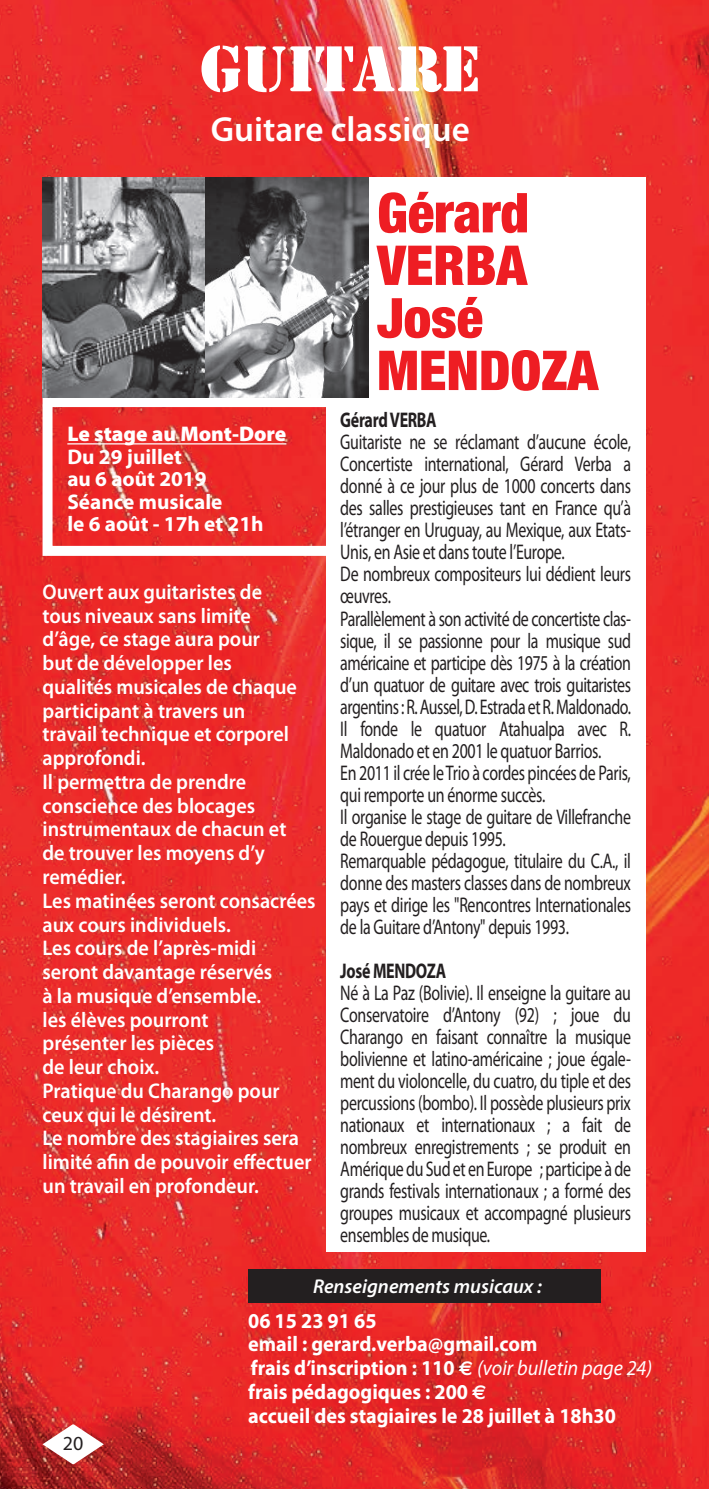
<style>
.page{position:relative;width:709px;height:1489px;background:#fff}
.page>*{position:absolute;margin:0;border:0;box-sizing:border-box;transform-origin:0 0}
.t1{font:60px "Stencil";color:#fff}
.t2{font:900 condensed 55px/52.5px "Helvetica Neue";color:#ee1d23}
.t3{font:600 35px "Myriad Pro";color:#fff}
.t4{font:21.25px/22px "Myriad Pro";letter-spacing:-.02em;color:#231f20;scale:.75 1}
.t5{font:600 21.25px/23.8px "Myriad Pro";color:#fff;scale:.95 1}
.t6{font:700 21.25px/23.8px "Myriad Pro";color:#fff;scale:.95 1}
.t7{font:700 21.25px/22.5px "Myriad Pro";color:#fff}
.t8{font:700 21.25px "Myriad Pro";letter-spacing:-.02em;color:#231f20;scale:.75 1}
.t9{font:900 21.25px "Myriad Pro";color:#fff}
.t10{font:italic 600 20px "Myriad Pro";color:#fff}
.t11{font:20px "Myriad Pro";color:#231f20}
.s1{font-family:"Euro Sans";font-size:20px}
.s2{font-weight:400;font-style:italic}
</style>
<div class="page">
<img style="left:0;top:0;width:709px;height:1488px">
<svg style="left:43px;top:1424px;width:61px;height:39px"></svg>
<div style="left:248px;top:1269px;width:353px;height:33px;background:#231f20"></div>
<div style="left:43px;top:397px;width:297px;height:159px;border:10px solid #fff"></div>
<div style="left:326px;top:177px;width:319px;height:1074px;background:#fff"></div>
<img style="left:43px;top:177px;width:163px;height:220px">
<svg style="left:206px;top:177px;width:163px;height:220px"></svg>
<hr style="left:67px;top:443px;width:219px;height:1px;background:#fff">
<h1 class="t1" style="left:200px;top:30px;width:282px">GUITARE</h1>
<h3 class="t3" style="left:211px;top:107px;width:260px">Guitare classique</h3>
<p class="t9" style="left:67px;top:420px;width:220px">Le stage au Mont-Dore</p>
<p class="t7" style="left:67px;top:445px;width:198px">Du 29 juillet<br>au 6 août 2019<br>Séance musicale<br>le 6 août - 17h et 21h</p>
<p class="t5" style="left:43px;top:579px;width:289px">Ouvert aux guitaristes de<br>tous niveaux sans limite<br>d’âge, ce stage aura pour<br>but de développer les<br>qualités musicales de chaque participant à travers un<br>travail technique et corporel approfondi.<br>Il permettra de prendre conscience des blocages instrumentaux de chacun et<br>de trouver les moyens d’y remédier.<br>Les matinées seront consacrées aux cours individuels.<br>Les cours de l’après-midi seront davantage réservés<br>à la musique d’ensemble.<br>les élèves pourront<br>présenter les pièces<br>de leur choix.<br>Pratique du Charango pour ceux qui le désirent.<br>Le nombre des stagiaires sera limité afin de pouvoir effectuer un travail en profondeur.</p>
<h2 class="t2" style="left:377px;top:186px;width:222px">Gérard<br>VERBA<br>José<br>MENDOZA</h2>
<p class="t8" style="left:340px;top:406px;width:130px">Gérard VERBA</p>
<p class="t4" style="left:340px;top:431px;width:389px">Guitariste ne se réclamant d’aucune école, Concertiste international, Gérard Verba a donné à ce jour plus de 1000 concerts dans des salles prestigieuses tant en France qu’à l’étranger en Uruguay, au Mexique, aux Etats-Unis, en Asie et dans toute l’Europe.<br>De nombreux compositeurs lui dédient leurs œuvres.<br>Parallèlement à son activité de concertiste clas&shy;sique, il se passionne pour la musique sud américaine et participe dès 1975 à la création d’un quatuor de guitare avec trois guitaristes argentins : R. Aussel, D. Estrada et R. Maldonado.<br>Il fonde le quatuor Atahualpa avec R.<br>Maldonado et en 2001 le quatuor Barrios.<br>En 2011 il crée le Trio à cordes pincées de Paris, qui remporte un énorme succès.<br>Il organise le stage de guitare de Villefranche de Rouergue depuis 1995.<br>Remarquable pédagogue, titulaire du C.A., il donne des masters classes dans de nombreux pays et dirige les "Rencontres Internationales de la Guitare d’Antony" depuis 1993.</p>
<p class="t8" style="left:340px;top:956px;width:143px">José MENDOZA</p>
<p class="t4" style="left:340px;top:981px;width:389px;text-align:justify">Né à La Paz (Bolivie). Il enseigne la guitare au Conservatoire d’Antony (92) ; joue du Charango en faisant connaître la musique bolivienne et latino-américaine ; joue égale&shy;ment du violoncelle, du cuatro, du tiple et des percussions (bombo). Il possède plusieurs prix nationaux et internationaux ; a fait de nombreux enregistrements ; se produit en Amérique du Sud et en Europe ; participe à de grands festivals internationaux ; a formé des groupes musicaux et accompagné plusieurs ensembles de musique.</p>
<p class="t11" style="left:63px;top:1430px;width:22px">20</p>
<p class="t10" style="left:313px;top:1273px;width:230px">Renseignements musicaux :</p>
<p class="t6" style="left:248px;top:1307px;width:427px">06 15 23 91 65<br>email : gerard.verba@gmail.com<br>frais d’inscription : 110 <span class="s1">a</span> <span class="s2">(voir bulletin page 24) </span>frais pédagogiques : 200 <span class="s1">a<br></span>accueil des stagiaires le 28 juillet à 18h30</p>
</div>
